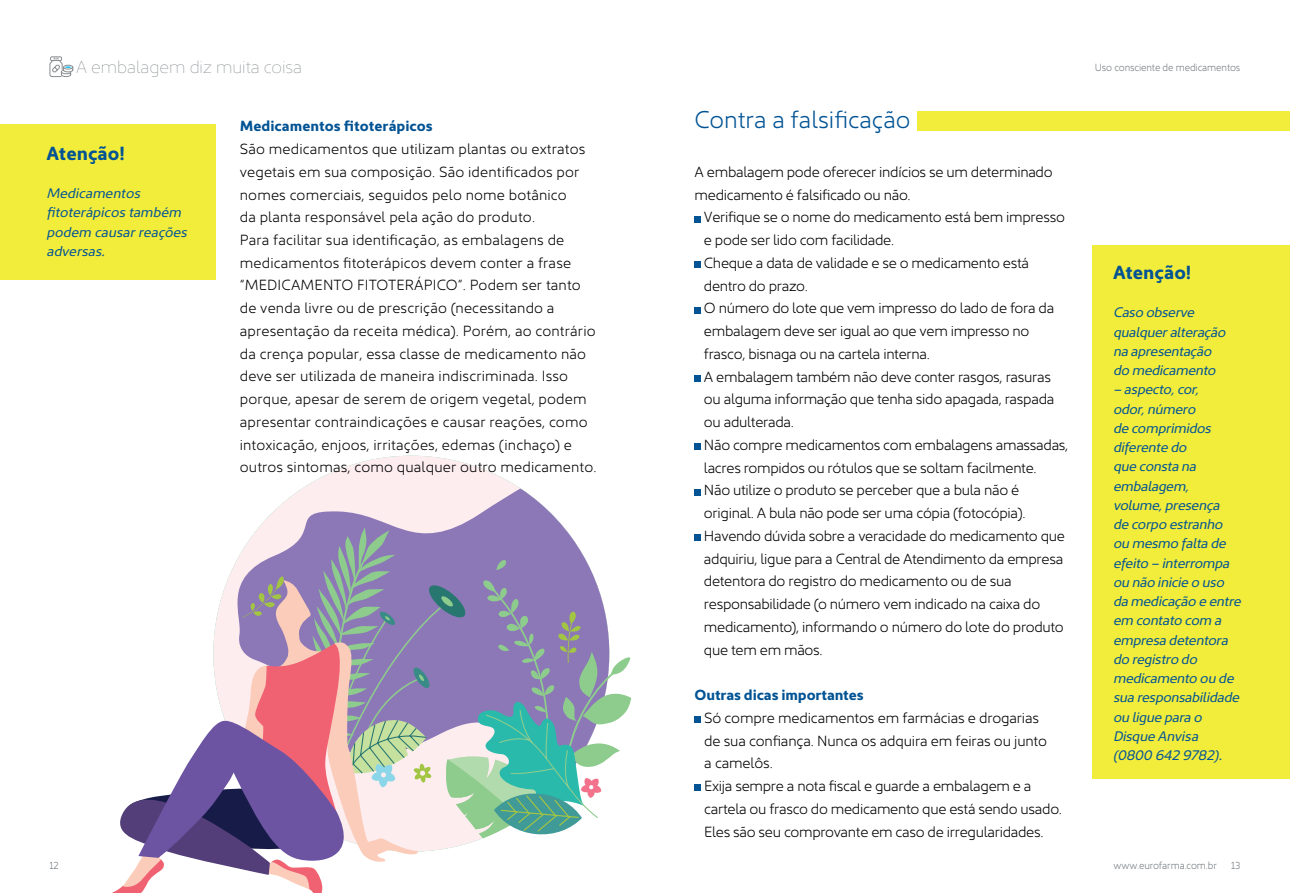
<style>
.page{position:relative;width:1290px;height:893px;background:#fff}
.page>*{position:absolute;margin:0;border:0;box-sizing:border-box;transform-origin:0 0}
.t1{font:300 24.5px "Kyrial Sans Pro";color:#015394}
.t2{font:700 19.25px "Kyrial Sans Pro";color:#015394}
.t3{font:200 17.5px "Kyrial Sans Pro";color:#898e91}
.t4{font:300 14.88px/22.8px "Kyrial Sans Pro";letter-spacing:-.02em;color:#000001}
.t5{font:300 14.88px/22.8px "Kyrial Sans Pro";letter-spacing:.01em;color:#000001}
.t6{font:700 14.88px "Kyrial Sans Pro";letter-spacing:-.005em;color:#015394}
.t7{font:italic 14px/19.2px "Kyrial Sans Pro";letter-spacing:-.02em;color:#015394}
.t8{font:italic 14px/19.2px "Kyrial Sans Pro";color:#015394}
.t9{font:300 10.5px "Kyrial Sans Pro";letter-spacing:-.01em;color:#767b7f;scale:.95 1}
</style>
<div class="page">
<svg style="left:259px;top:456px;width:373px;height:243px"></svg>
<svg style="left:112px;top:527px;width:519px;height:366px"></svg>
<div style="left:694px;top:216px;width:7px;height:6px;background:#015394"></div>
<div style="left:694px;top:307px;width:7px;height:6px;background:#015394"></div>
<div style="left:694px;top:375px;width:7px;height:7px;background:#015394"></div>
<div style="left:694px;top:443px;width:7px;height:7px;background:#015394"></div>
<div style="left:694px;top:489px;width:7px;height:6px;background:#015394"></div>
<div style="left:694px;top:534px;width:7px;height:7px;background:#015394"></div>
<div style="left:694px;top:716px;width:7px;height:7px;background:#015394"></div>
<div style="left:694px;top:785px;width:7px;height:6px;background:#015394"></div>
<div style="left:0;top:124px;width:215px;height:156px;background:#f2ec3b"></div>
<div style="left:1092px;top:245px;width:198px;height:534px;background:#f2ec3b"></div>
<div style="left:918px;top:112px;width:372px;height:19px;background:#f2ec3b"></div>
<svg style="left:694px;top:261px;width:7px;height:7px"></svg>
<svg style="left:49px;top:56px;width:24px;height:21px"></svg>
<p class="t3" style="left:76px;top:55px;width:227px">A embalagem diz muita coisa</p>
<p class="t2" style="left:47px;top:139px;width:80px">Atenção!</p>
<p class="t8" style="left:47px;top:183px;width:142px">Medicamentos fitoterápicos também podem causar reações adversas.</p>
<p class="t6" style="left:240px;top:115px;width:194px">Medicamentos fitoterápicos</p>
<p class="t5" style="left:240px;top:136px;width:358px">São medicamentos que utilizam plantas ou extratos vegetais em sua composição. São identificados por nomes comerciais, seguidos pelo nome botânico<br>da planta responsável pela ação do produto.<br>Para facilitar sua identificação, as embalagens de medicamentos fitoterápicos devem conter a frase “MEDICAMENTO FITOTERÁPICO”. Podem ser tanto de venda livre ou de prescrição (necessitando a apresentação da receita médica). Porém, ao contrário da crença popular, essa classe de medicamento não deve ser utilizada de maneira indiscriminada. Isso porque, apesar de serem de origem vegetal, podem apresentar contraindicações e causar reações, como intoxicação, enjoos, irritações, edemas (inchaço) e outros sintomas, como qualquer outro medicamento.</p>
<h1 class="t1" style="left:694px;top:101px;width:217px">Contra a falsificação</h1>
<p class="t4" style="left:694px;top:159px;width:360px">A embalagem pode oferecer indícios se um determinado medicamento é falsificado ou não.</p>
<p class="t4" style="left:704px;top:204px;width:366px">Verifique se o nome do medicamento está bem impresso e pode ser lido com facilidade.<br>Cheque a data de validade e se o medicamento está dentro do prazo.<br>O número do lote que vem impresso do lado de fora da embalagem deve ser igual ao que vem impresso no frasco, bisnaga ou na cartela interna.<br>A embalagem também não deve conter rasgos, rasuras ou alguma informação que tenha sido apagada, raspada ou adulterada.<br>Não compre medicamentos com embalagens amassadas, lacres rompidos ou rótulos que se soltam facilmente.<br>Não utilize o produto se perceber que a bula não é original. A bula não pode ser uma cópia (fotocópia).<br>Havendo dúvida sobre a veracidade do medicamento que adquiriu, ligue para a Central de Atendimento da empresa detentora do registro do medicamento ou de sua responsabilidade (o número vem indicado na caixa do medicamento), informando o número do lote do produto que tem em mãos.</p>
<p class="t6" style="left:694px;top:684px;width:171px">Outras dicas importantes</p>
<p class="t4" style="left:704px;top:705px;width:359px">Só compre medicamentos em farmácias e drogarias<br>de sua confiança. Nunca os adquira em feiras ou junto<br>a camelôs.<br>Exija sempre a nota fiscal e guarde a embalagem e a cartela ou frasco do medicamento que está sendo usado.<br>Eles são seu comprovante em caso de irregularidades.</p>
<p class="t9" style="left:1095px;top:59px;width:155px">Uso consciente de medicamentos</p>
<p class="t2" style="left:1113px;top:258px;width:80px">Atenção!</p>
<p class="t7" style="left:1113px;top:302px;width:114px">Caso observe qualquer alteração na apresentação do medicamento</p>
<p class="t7" style="left:1113px;top:379px;width:129px">– aspecto, cor,<br>odor, número<br>de comprimidos diferente do<br>que consta na embalagem, volume, presença<br>de corpo estranho ou mesmo falta de efeito – interrompa ou não inicie o uso da medicação e entre em contato com a empresa detentora do registro do medicamento ou de sua responsabilidade ou ligue para o<br>Disque Anvisa (0800 642 9782).</p>
<p class="t9" style="left:1113px;top:857px;width:110px">www.eurofarma.com.br</p>
<p class="t9" style="left:50px;top:857px;width:11px">12</p>
<p class="t9" style="left:1231px;top:857px;width:11px">13</p>
</div>
